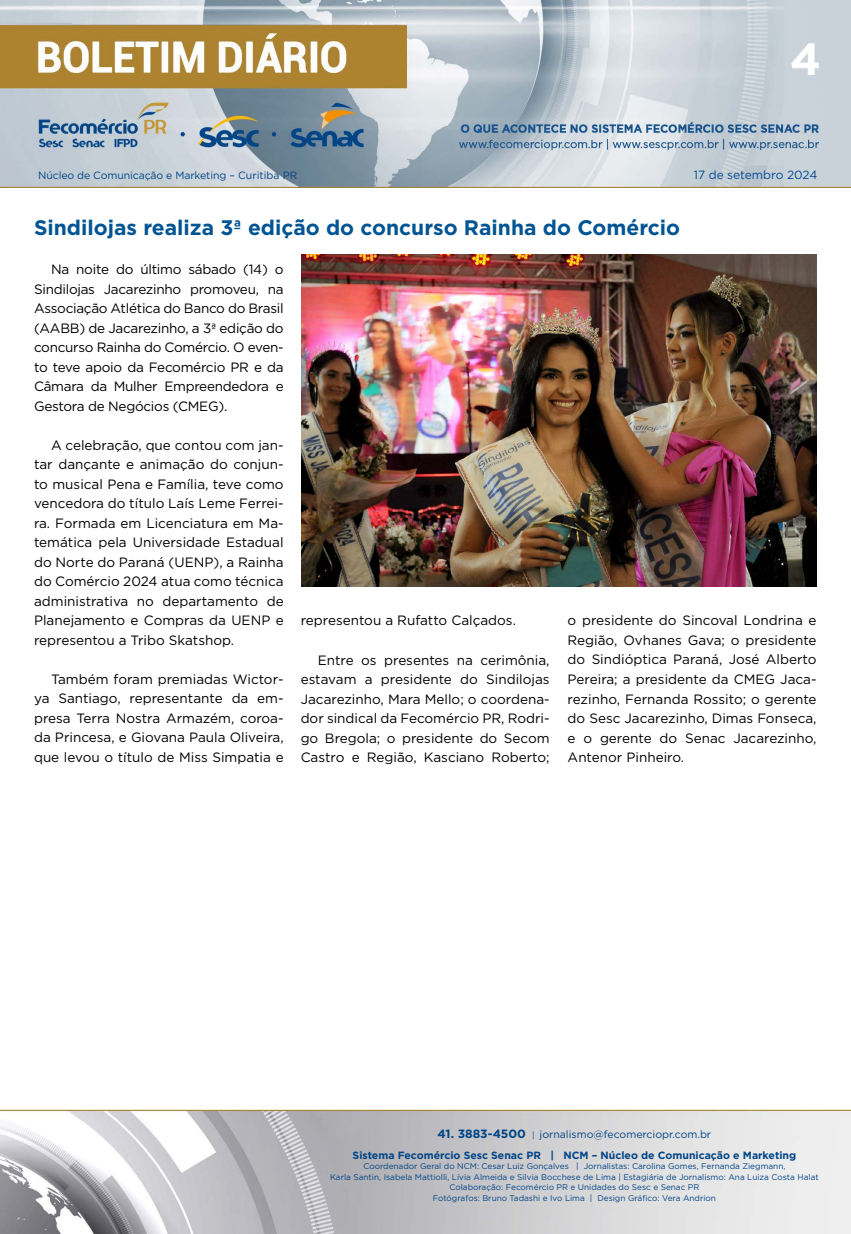
<style>
.page{position:relative;width:851px;height:1234px;background:#fff}
.page>*{position:absolute;margin:0;border:0;box-sizing:border-box;transform-origin:0 0}
.t1{font:700 45px "Gotham";color:#fff}
.t2{font:700 21px "Gotham";color:#005493}
.t3{font:13.5px/19.5px "Gotham";color:#000;text-align:justify}
.t4{font:11.85px "Gotham";color:#004a93}
.t5{font:700 10.5px/21px "Gotham";color:#004587;text-align:center}
.t6{font:10.5px "Gotham";letter-spacing:-.01em;color:#004587}
.t7{font:8.25px/10.5px "Gotham";color:#004587;text-align:center}
.s1{font-size:12px}
.s2{font-weight:400;font-size:8.25px}
.s3{font-weight:400}
</style>
<div class="page">
<img style="left:0;top:0;width:850px;height:188px">
<img style="left:0;top:1109px;width:850px;height:124px">
<img style="left:301px;top:255px;width:515px;height:331px">
<h1 class="t1" style="left:790px;top:29px;width:33px">4</h1>
<p class="t6" style="left:38px;top:168px;width:260px">Núcleo de Comunicação e Marketing – Curitiba PR</p>
<p class="t4" style="left:693px;top:167px;width:125px">17 de setembro 2024</p>
<h2 class="t2" style="left:34px;top:214px;width:647px">Sindilojas realiza 3ª edição do concurso Rainha do Comércio</h2>
<p class="t3" style="left:34px;top:259px;width:251px;text-indent:17px">Na noite do último sábado (14) o Sindilojas Jacarezinho promoveu, na Associação Atlética do Banco do Brasil (AABB) de Jacarezinho, a 3ª edição do concurso Rainha do Comércio. O even&shy;to teve apoio da Fecomércio PR e da Câmara da Mulher Empreendedora e Gestora de Negócios (CMEG).</p>
<p class="t3" style="left:34px;top:435px;width:251px;text-indent:17px">A celebração, que contou com jan&shy;tar dançante e animação do conjun&shy;to musical Pena e Família, teve como vencedora do título Laís Leme Ferrei&shy;ra. Formada em Licenciatura em Ma&shy;temática pela Universidade Estadual do Norte do Paraná (UENP), a Rainha do Comércio 2024 atua como técnica administrativa no departamento de Planejamento e Compras da UENP e representou a Tribo Skatshop.</p>
<p class="t3" style="left:34px;top:669px;width:251px;text-indent:17px">Também foram premiadas Wictor&shy;ya Santiago, representante da em&shy;presa Terra Nostra Armazém, coroa&shy;da Princesa, e Giovana Paula Oliveira, que levou o título de Miss Simpatia e</p>
<p class="t3" style="left:300px;top:610px;width:217px">representou a Rufatto Calçados.</p>
<p class="t3" style="left:300px;top:649px;width:250px;text-indent:17px">Entre os presentes na cerimônia, estavam a presidente do Sindilojas Jacarezinho, Mara Mello; o coordena&shy;dor sindical da Fecomércio PR, Rodri&shy;go Bregola; o presidente do Secom Castro e Região, Kasciano Roberto;</p>
<p class="t3" style="left:567px;top:610px;width:250px">o presidente do Sincoval Londrina e Região, Ovhanes Gava; o presidente do Sindióptica Paraná, José Alberto Pereira; a presidente da CMEG Jaca&shy;rezinho, Fernanda Rossito; o gerente do Sesc Jacarezinho, Dimas Fonseca, e o gerente do Senac Jacarezinho, Antenor Pinheiro.</p>
<p class="t5" style="left:352px;top:1122px;width:445px"><span class="s1">41. 3883-4500</span> <span class="s2">|</span> <span class="s3">jornalismo@fecomerciopr.com.br<br></span>Sistema Fecomércio Sesc Senac PR | NCM – Núcleo de Comunicação e Marketing</p>
<p class="t7" style="left:330px;top:1160px;width:490px">Coordenador Geral do NCM: Cesar Luiz Gonçalves | Jornalistas: Carolina Gomes, Fernanda Ziegmann,<br>Karla Santin, Isabela Mattiolli, Lívia Almeida e Silvia Bocchese de Lima | Estagiária de Jornalismo: Ana Luiza Costa Halat Colaboração: Fecomércio PR e Unidades do Sesc e Senac PR<br>Fotógrafos: Bruno Tadashi e Ivo Lima | Design Gráfico: Vera Andrion</p>
</div>
